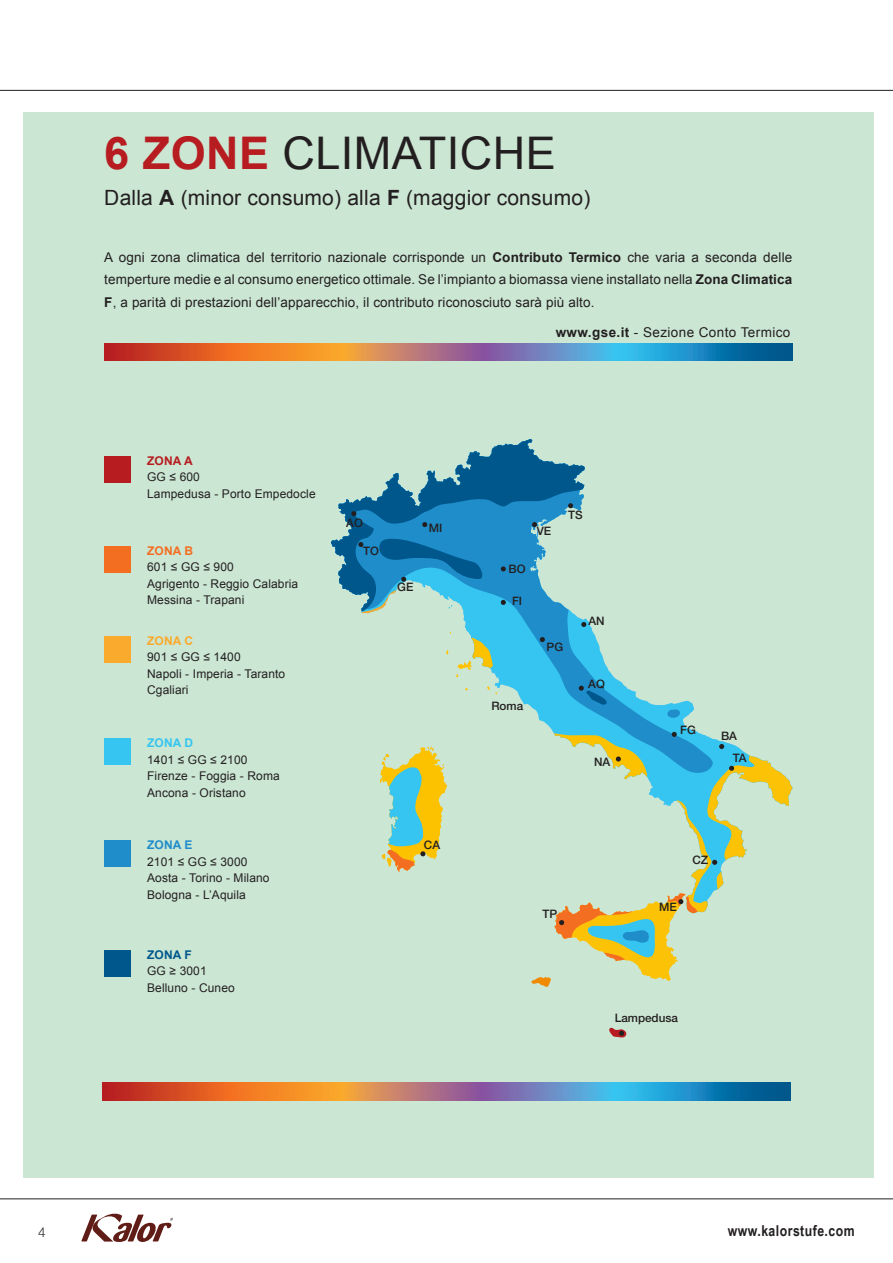
<style>
.page{position:relative;width:893px;height:1263px;background:#fff}
.page>*{position:absolute;margin:0;border:0;box-sizing:border-box;transform-origin:0 0}
.t1{font:45px "Arial";letter-spacing:.01em;color:#231f20}
.t2{font:21px "Arial";letter-spacing:.01em;color:#231f20}
.t3{font:700 15px "Arial Narrow";letter-spacing:.03em;color:#231f20}
.t4{font:13.5px/22.5px "Arial";letter-spacing:.01em;color:#231f20;text-align:justify}
.t5{font:13.5px "Arial";letter-spacing:.03em;color:#231f20}
.t6{font:300 13.5px "Helvetica Neue";color:#231f20}
.t7{font:12px/16.5px "Arial";letter-spacing:.01em;color:#231f20}
.t8{font:700 12px "Arial";color:#b61c20}
.t9{font:700 12px "Arial";color:#f36e21}
.t10{font:700 12px "Arial";color:#faaa2c}
.t11{font:700 12px "Arial";color:#35c5f0}
.t12{font:700 12px "Arial";color:#1f8dca}
.t13{font:700 12px "Arial";color:#00578c}
.t14{font:500 11.7px/22.6px "Helvetica Neue LT Std";color:#231f20}
.s1{font-weight:700;color:#b61c20}
.s2{font-weight:700}
</style>
<div class="page">
<div style="left:23px;top:112px;width:850px;height:1066px;background:#cbe6d3"></div>
<hr style="left:0;top:1198px;width:893px;height:1px;background:#231f20">
<hr style="left:0;top:90px;width:893px;height:1px;background:#231f20">
<svg style="left:104px;top:344px;width:688px;height:17px;background:#8f7a79"></svg>
<svg style="left:102px;top:1083px;width:688px;height:17px;background:#8f7a79"></svg>
<div style="left:104px;top:456px;width:27px;height:26px;background:#b61c20"></div>
<div style="left:104px;top:546px;width:27px;height:26px;background:#f36e21"></div>
<div style="left:104px;top:636px;width:27px;height:27px;background:#faaa2c"></div>
<div style="left:104px;top:738px;width:27px;height:27px;background:#35c5f0"></div>
<div style="left:104px;top:840px;width:27px;height:27px;background:#1f8dca"></div>
<div style="left:104px;top:950px;width:27px;height:26px;background:#00578c"></div>
<svg style="left:331px;top:439px;width:461px;height:474px"></svg>
<svg style="left:457px;top:439px;width:73px;height:31px"></svg>
<svg style="left:667px;top:709px;width:13px;height:9px"></svg>
<svg style="left:448px;top:605px;width:4px;height:3px"></svg>
<svg style="left:362px;top:590px;width:34px;height:23px"></svg>
<svg style="left:580px;top:499px;width:20px;height:19px"></svg>
<svg style="left:401px;top:577px;width:5px;height:5px"></svg>
<svg style="left:358px;top:542px;width:5px;height:5px"></svg>
<svg style="left:351px;top:511px;width:5px;height:5px"></svg>
<svg style="left:422px;top:522px;width:5px;height:5px"></svg>
<svg style="left:532px;top:522px;width:5px;height:5px"></svg>
<svg style="left:568px;top:503px;width:5px;height:5px"></svg>
<svg style="left:501px;top:566px;width:5px;height:5px"></svg>
<svg style="left:501px;top:600px;width:5px;height:5px"></svg>
<svg style="left:540px;top:637px;width:5px;height:5px"></svg>
<svg style="left:581px;top:622px;width:5px;height:5px"></svg>
<svg style="left:672px;top:732px;width:5px;height:5px"></svg>
<svg style="left:712px;top:860px;width:5px;height:5px"></svg>
<svg style="left:719px;top:744px;width:5px;height:5px"></svg>
<svg style="left:616px;top:756px;width:5px;height:5px"></svg>
<svg style="left:531px;top:893px;width:154px;height:94px"></svg>
<svg style="left:380px;top:746px;width:67px;height:126px"></svg>
<svg style="left:609px;top:1027px;width:17px;height:11px"></svg>
<svg style="left:729px;top:766px;width:5px;height:5px"></svg>
<svg style="left:579px;top:686px;width:29px;height:19px"></svg>
<svg style="left:81px;top:1214px;width:92px;height:28px"></svg>
<h1 class="t1" style="left:104px;top:123px;width:453px"><span class="s1">6 ZONE</span> CLIMATICHE</h1>
<h2 class="t2" style="left:104px;top:183px;width:488px">Dalla <span class="s2">A</span> (minor consumo) alla <span class="s2">F</span> (maggior consumo)</h2>
<p class="t4" style="left:104px;top:246px;width:689px">A ogni zona climatica del territorio nazionale corrisponde un <span class="s2">Contributo Termico</span> che varia a seconda delle temperture medie e al consumo energetico ottimale. Se l’impianto a biomassa viene installato nella <span class="s2">Zona Climatica F</span>, a parità di prestazioni dell’apparecchio, il contributo riconosciuto sarà più alto.</p>
<p class="t5" style="left:556px;top:323px;width:236px"><span class="s2">www.gse.it</span> - Sezione Conto Termico</p>
<p class="t8" style="left:147px;top:452px;width:47px">ZONA A</p>
<p class="t7" style="left:147px;top:469px;width:170px">GG ≤ 600<br>Lampedusa - Porto Empedocle</p>
<p class="t9" style="left:147px;top:543px;width:48px">ZONA B</p>
<p class="t7" style="left:147px;top:559px;width:153px">601 ≤ GG ≤ 900<br>Agrigento - Reggio Calabria<br>Messina - Trapani</p>
<p class="t10" style="left:147px;top:633px;width:48px">ZONA C</p>
<p class="t7" style="left:147px;top:649px;width:140px">901 ≤ GG ≤ 1400<br>Napoli - Imperia - Taranto<br>Cgaliari</p>
<p class="t11" style="left:147px;top:735px;width:48px">ZONA D</p>
<p class="t7" style="left:147px;top:751px;width:134px">1401 ≤ GG ≤ 2100<br>Firenze - Foggia - Roma<br>Ancona - Oristano</p>
<p class="t12" style="left:147px;top:837px;width:47px">ZONA E</p>
<p class="t7" style="left:147px;top:853px;width:124px">2101 ≤ GG ≤ 3000<br>Aosta - Torino - Milano<br>Bologna - L’Aquila</p>
<p class="t13" style="left:147px;top:947px;width:46px">ZONA F</p>
<p class="t7" style="left:147px;top:963px;width:89px">GG ≥ 3001<br>Belluno - Cuneo</p>
<p class="t14" style="left:346px;top:511px;width:18px">AO</p>
<p class="t14" style="left:363px;top:540px;width:17px">TO</p>
<p class="t14" style="left:429px;top:517px;width:15px">MI</p>
<p class="t14" style="left:397px;top:575px;width:18px">GE</p>
<p class="t14" style="left:424px;top:834px;width:18px">CA</p>
<p class="t14" style="left:537px;top:520px;width:16px">VE</p>
<p class="t14" style="left:568px;top:503px;width:16px">TS</p>
<p class="t14" style="left:509px;top:557px;width:19px">BO</p>
<p class="t14" style="left:512px;top:589px;width:12px">FI</p>
<p class="t14" style="left:491px;top:694px;width:33px">Roma</p>
<p class="t14" style="left:547px;top:635px;width:18px">PG</p>
<p class="t14" style="left:588px;top:610px;width:18px">AN</p>
<p class="t14" style="left:588px;top:673px;width:18px">AQ</p>
<p class="t14" style="left:594px;top:750px;width:18px">NA</p>
<p class="t14" style="left:543px;top:903px;width:16px">TP</p>
<p class="t14" style="left:680px;top:718px;width:17px">FG</p>
<p class="t14" style="left:733px;top:724px;width:15px;text-indent:-12px">BA<br>TA</p>
<p class="t14" style="left:659px;top:895px;width:19px">ME</p>
<p class="t14" style="left:692px;top:849px;width:17px">CZ</p>
<p class="t14" style="left:615px;top:1006px;width:65px">Lampedusa</p>
<p class="t6" style="left:38px;top:1221px;width:9px">4</p>
<p class="t3" style="left:728px;top:1219px;width:128px">www.kalorstufe.com</p>
</div>
